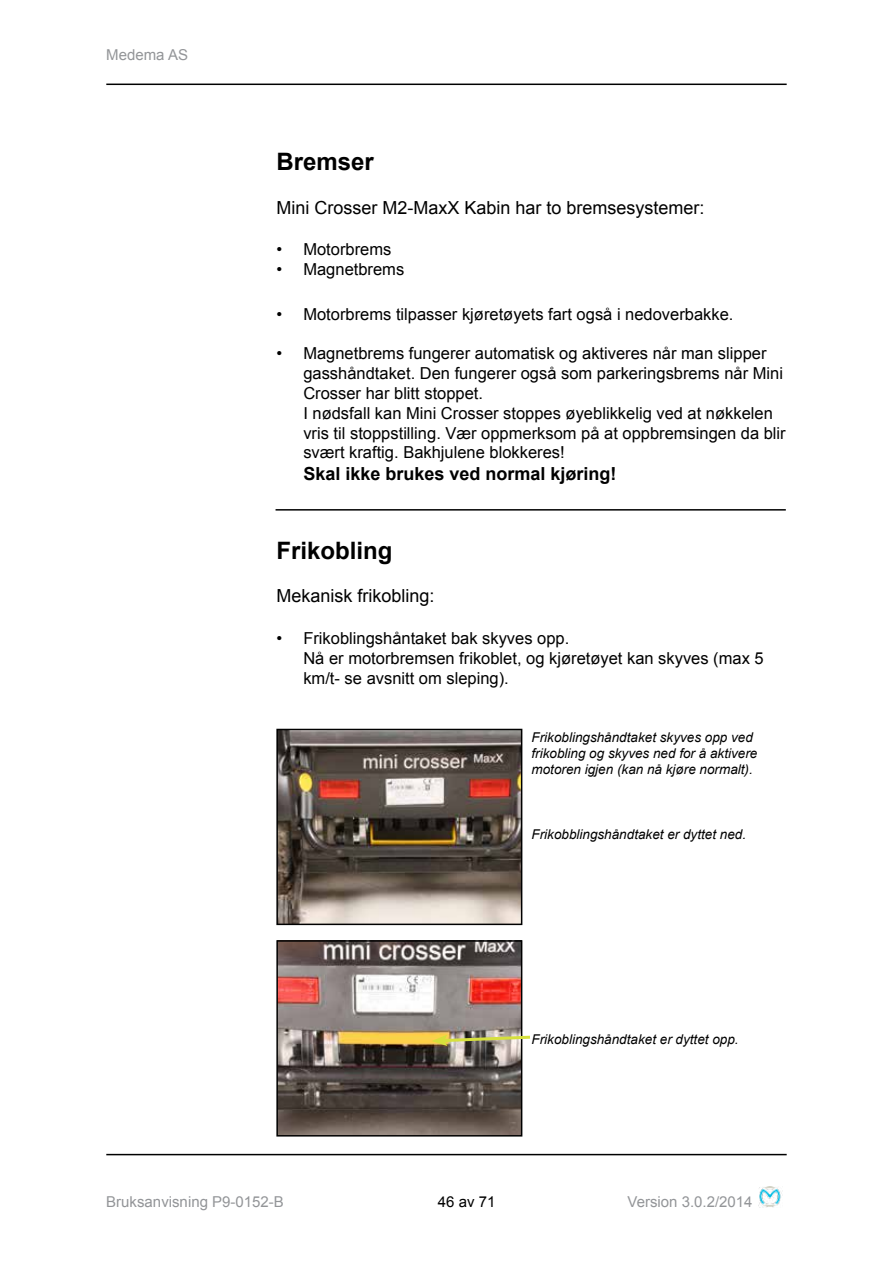
<style>
.page{position:relative;width:893px;height:1263px;background:#fff}
.page>*{position:absolute;margin:0;border:0;box-sizing:border-box;transform-origin:0 0}
.t1{font:700 24px "Arial";color:#000}
.t2{font:18px "Arial";color:#000}
.t3{font:700 18px "Arial";color:#000}
.t4{font:16.5px/19.8px "Arial";color:#000}
.t5{font:15px "Arial";color:#939598}
.t6{font:15px "Arial";color:#000}
.t7{font:italic 13.5px/16.2px "Arial";color:#000}
</style>
<div class="page">
<hr style="left:106px;top:84px;width:681px;height:1px;background:#000">
<hr style="left:106px;top:1154px;width:681px;height:1px;background:#000">
<img style="left:758px;top:1186px;width:24px;height:21px">
<img style="left:279px;top:943px;width:240px;height:190px">
<div style="left:276px;top:940px;width:246px;height:196px;border:2px solid #000"></div>
<img style="left:279px;top:732px;width:240px;height:190px">
<div style="left:276px;top:729px;width:246px;height:196px;border:2px solid #000"></div>
<svg style="left:432px;top:1034px;width:98px;height:12px"></svg>
<hr style="left:276px;top:509px;width:510px;height:2px;background:#000">
<p class="t5" style="left:106px;top:44px;width:83px">Medema AS</p>
<h1 class="t1" style="left:276px;top:146px;width:99px">Bremser</h1>
<p class="t2" style="left:276px;top:196px;width:430px">Mini Crosser M2-MaxX Kabin har to bremsesystemer:</p>
<p class="t4" style="left:276px;top:240px;width:117px">• Motorbrems</p>
<p class="t4" style="left:276px;top:259px;width:129px">• Magnetbrems</p>
<p class="t4" style="left:276px;top:304px;width:459px">• Motorbrems tilpasser kjøretøyets fart også i nedoverbakke.</p>
<p class="t4" style="left:303px;top:344px;width:484px;text-indent:-27px">• Magnetbrems fungerer automatisk og aktiveres når man slipper gasshåndtaket. Den fungerer også som parkeringsbrems når Mini Crosser har blitt stoppet.<br>I nødsfall kan Mini Crosser stoppes øyeblikkelig ved at nøkkelen vris til stoppstilling. Vær oppmerksom på at oppbremsingen da blir svært kraftig. Bakhjulene blokkeres!</p>
<p class="t3" style="left:303px;top:462px;width:315px">Skal ikke brukes ved normal kjøring!</p>
<h1 class="t1" style="left:276px;top:535px;width:118px">Frikobling</h1>
<p class="t2" style="left:276px;top:584px;width:160px">Mekanisk frikobling:</p>
<p class="t4" style="left:303px;top:628px;width:462px;text-indent:-27px">• Frikoblingshåntaket bak skyves opp.<br>Nå er motorbremsen frikoblet, og kjøretøyet kan skyves (max 5 km/t- se avsnitt om sleping).</p>
<p class="t7" style="left:531px;top:729px;width:227px">Frikoblingshåndtaket skyves opp ved frikobling og skyves ned for å aktivere motoren igjen (kan nå kjøre normalt).</p>
<p class="t7" style="left:531px;top:826px;width:216px">Frikobblingshåndtaket er dyttet ned.</p>
<p class="t7" style="left:531px;top:1031px;width:209px">Frikoblingshåndtaket er dyttet opp.</p>
<p class="t5" style="left:106px;top:1192px;width:179px">Bruksanvisning P9-0152-B</p>
<p class="t6" style="left:438px;top:1192px;width:59px">46 av 71</p>
<p class="t5" style="left:628px;top:1192px;width:127px">Version 3.0.2/2014</p>
</div>
